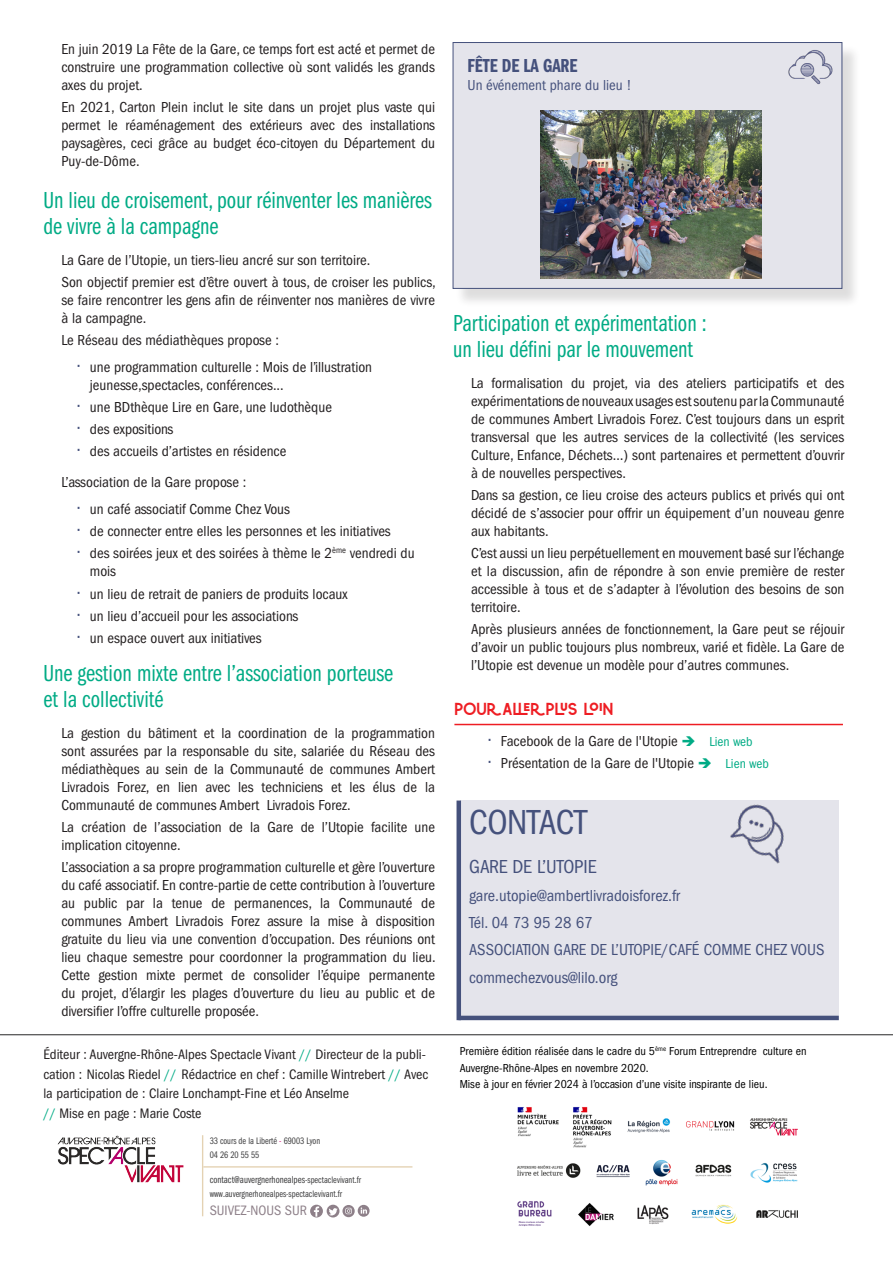
<style>
.page{position:relative;width:893px;height:1263px;background:#fff}
.page>*{position:absolute;margin:0;border:0;box-sizing:border-box;transform-origin:0 0}
.Contact_Titre{font:condensed 36px "Franklin Gothic LT Pro";letter-spacing:-.01em;color:#45517c}
.Pour_aller_plus_loin{font:25.5px "Quirk";color:#ee1d23}
.Titre_de_partie{font:24px/25.5px "Franklin Gothic LT Pro Bk Cm";color:#00ab85}
.Texte_contacts{font:condensed 19.5px "Franklin Gothic LT Pro";letter-spacing:-.02em;color:#45517c}
.Titre_encadré{font:19.5px "Franklin Gothic LT Pro Dm Cm";color:#45517c}
.Texte_contacts-2{font:condensed 16.5px "Franklin Gothic LT Pro";color:#45517c}
.Texte_basique{font:condensed 15px/18px "Franklin Gothic LT Pro";color:#231f20;text-align:justify}
.Titre_encadré-2{font:condensed 15px "Franklin Gothic LT Pro";color:#45517c}
.t1{font:condensed 14.25px/19.5px "Franklin Gothic LT Pro";color:#231f20}
.t2{font:condensed 14.1px "Franklin Gothic LT Pro";color:#8e8089}
.Encart_Texte{font:condensed 12px/16.5px "Franklin Gothic LT Pro";color:#000}
.t3{font:10.35px "Franklin Gothic LT Pro Bk Cm";color:#3e3e3f}
.t4{font:9.75px "Franklin Gothic LT Pro Bk Cm";color:#3e3e3f}
.s1{font-size:18px;color:#45517c}
.s2{color:#00ab85}
.s3{color:#d60175}
.s4{font-size:9.75px}
.s5{font-size:13.5px;color:#00ab85}
</style>
<div class="page">
<div style="left:455px;top:45px;width:406px;height:262px;background:#231f20;opacity:.15"></div>
<div style="left:453px;top:42px;width:389px;height:247px;background:#e4e4eb;border:1px solid #45517c"></div>
<hr style="left:454px;top:724px;width:389px;height:1px;background:#ee1d23">
<hr style="left:0;top:1034px;width:893px;height:1px;background:#3e3e3f">
<img style="left:57px;top:1135px;width:127px;height:48px">
<svg style="left:310px;top:1205px;width:60px;height:12px"></svg>
<hr style="left:202px;top:1135px;width:1px;height:81px;background:#e4d2b3">
<hr style="left:203px;top:1166px;width:209px;height:1px;background:#e4d2b3">
<img style="left:517px;top:1107px;width:281px;height:120px">
<div style="left:461px;top:800px;width:378px;height:220px;background:#e4e4eb"></div>
<img style="left:730px;top:804px;width:54px;height:60px">
<div style="left:456px;top:800px;width:5px;height:220px;background:#45517c"></div>
<hr style="left:458px;top:1016px;width:381px;height:4px;background:#45517c">
<img style="left:774px;top:43px;width:71px;height:48px">
<img style="left:540px;top:111px;width:221px;height:167px">
<p class="Texte_basique" style="left:61px;top:40px;width:375px">En juin 2019 La Fête de la Gare, ce temps fort est acté et permet de construire une programmation collective où sont validés les grands axes du projet.</p>
<p class="Texte_basique" style="left:61px;top:98px;width:375px">En 2021, Carton Plein inclut le site dans un projet plus vaste qui permet le réaménagement des extérieurs avec des installations paysagères, ceci grâce au budget éco-citoyen du Département du Puy-de-Dôme.</p>
<p class="Titre_de_partie" style="left:43px;top:188px;width:390px">Un lieu de croisement, pour réinventer les manières de vivre à la campagne</p>
<p class="Texte_basique" style="left:61px;top:251px;width:311px">La Gare de l’Utopie, un tiers-lieu ancré sur son territoire.</p>
<p class="Texte_basique" style="left:61px;top:273px;width:376px">Son objectif premier est d’être ouvert à tous, de croiser les publics, se faire rencontrer les gens afin de réinventer nos manières de vivre à la campagne.</p>
<p class="Texte_basique" style="left:61px;top:331px;width:219px">Le Réseau des médiathèques propose :</p>
<p class="Texte_basique" style="left:90px;top:358px;width:284px;text-indent:-12px"><span class="s1">•</span> une programmation culturelle : Mois de l’illustration jeunesse,spectacles, conférences...</p>
<p class="Texte_basique" style="left:78px;top:398px;width:256px"><span class="s1">•</span> une BDthèque Lire en Gare, une ludothèque</p>
<p class="Texte_basique" style="left:78px;top:420px;width:97px"><span class="s1">•</span> des expositions</p>
<p class="Texte_basique" style="left:78px;top:443px;width:210px"><span class="s1">•</span> des accueils d’artistes en résidence</p>
<p class="Texte_basique" style="left:61px;top:473px;width:186px">L’association de la Gare propose :</p>
<p class="Texte_basique" style="left:78px;top:500px;width:214px"><span class="s1">•</span> un café associatif Comme Chez Vous</p>
<p class="Texte_basique" style="left:78px;top:522px;width:314px"><span class="s1">•</span> de connecter entre elles les personnes et les initiatives</p>
<p class="Texte_basique" style="left:90px;top:544px;width:326px;text-indent:-12px"><span class="s1">•</span> des soirées jeux et des soirées à thème le 2<sup>ème</sup> vendredi du mois</p>
<p class="Texte_basique" style="left:78px;top:585px;width:271px"><span class="s1">•</span> un lieu de retrait de paniers de produits locaux</p>
<p class="Texte_basique" style="left:78px;top:607px;width:222px"><span class="s1">•</span> un lieu d’accueil pour les associations</p>
<p class="Texte_basique" style="left:78px;top:629px;width:185px"><span class="s1">•</span> un espace ouvert aux initiatives</p>
<p class="Titre_de_partie" style="left:43px;top:661px;width:351px">Une gestion mixte entre l’association porteuse et la collectivité</p>
<p class="Texte_basique" style="left:61px;top:724px;width:375px">La gestion du bâtiment et la coordination de la programmation sont assurées par la responsable du site, salariée du Réseau des médiathèques au sein de la Communauté de communes Ambert Livradois Forez, en lien avec les techniciens et les élus de la Communauté de communes Ambert Livradois Forez.</p>
<p class="Texte_basique" style="left:61px;top:818px;width:375px">La création de l’association de la Gare de l’Utopie facilite une implication citoyenne.</p>
<p class="Texte_basique" style="left:61px;top:858px;width:376px">L’association a sa propre programmation culturelle et gère l’ouverture du café associatif. En contre-partie de cette contribution à l’ouverture au public par la tenue de permanences, la Communauté de communes Ambert Livradois Forez assure la mise à disposition gratuite du lieu via une convention d’occupation. Des réunions ont lieu chaque semestre pour coordonner la programmation du lieu.<br>Cette gestion mixte permet de consolider l’équipe permanente du projet, d’élargir les plages d’ouverture du lieu au public et de diversifier l’offre culturelle proposée.</p>
<p class="t1" style="left:43px;top:1045px;width:386px">Éditeur : Auvergne-Rhône-Alpes Spectacle Vivant <span class="s2">//</span> Directeur de la publi&shy;cation : Nicolas Riedel <span class="s2">//</span> Rédactrice en chef : Camille Wintrebert <span class="s2">//</span> Avec la participation de : Claire Lonchampt-Fine et Léo Anselme<br><span class="s2">//</span> Mise en page : Marie Coste</p>
<p class="t4" style="left:210px;top:1135px;width:112px">33 cours de la Liberté <span class="s3">-</span> 69003 Lyon</p>
<p class="t4" style="left:210px;top:1149px;width:51px">04 26 20 55 55</p>
<p class="t3" style="left:210px;top:1174px;width:153px">contact@auvergnerhonealpes-<span class="s4">spectaclevivant.fr</span></p>
<p class="t4" style="left:210px;top:1188px;width:134px">www.auvergnerhonealpes-spectaclevivant.fr</p>
<p class="t2" style="left:210px;top:1202px;width:99px">SUIVEZ-NOUS SUR</p>
<p class="Titre_encadré" style="left:467px;top:55px;width:112px">FÊTE DE LA GARE</p>
<p class="Titre_encadré-2" style="left:467px;top:77px;width:166px">Un événement phare du lieu !</p>
<p class="Titre_de_partie" style="left:453px;top:311px;width:255px">Participation et expérimentation : un lieu défini par le mouvement</p>
<p class="Texte_basique" style="left:471px;top:374px;width:375px">La formalisation du projet, via des ateliers participatifs et des expérimentations de nouveaux usages est soutenu par la Communauté de communes Ambert Livradois Forez. C’est toujours dans un esprit transversal que les autres services de la collectivité (les services Culture, Enfance, Déchets…) sont partenaires et permettent d’ouvrir à de nouvelles perspectives.</p>
<p class="Texte_basique" style="left:471px;top:486px;width:375px">Dans sa gestion, ce lieu croise des acteurs publics et privés qui ont décidé de s’associer pour offrir un équipement d’un nouveau genre aux habitants.</p>
<p class="Texte_basique" style="left:471px;top:544px;width:375px">C’est aussi un lieu perpétuellement en mouvement basé sur l’échange et la discussion, afin de répondre à son envie première de rester accessible à tous et de s’adapter à l’évolution des besoins de son territoire.</p>
<p class="Texte_basique" style="left:471px;top:621px;width:375px">Après plusieurs années de fonctionnement, la Gare peut se réjouir d’avoir un public toujours plus nombreux, varié et fidèle. La Gare de l’Utopie est devenue un modèle pour d’autres communes.</p>
<p class="Pour_aller_plus_loin" style="left:454px;top:696px;width:160px">pOUr Aller plus loin</p>
<p class="Texte_basique" style="left:489px;top:732px;width:265px"><span class="s1">•</span> Facebook de la Gare de l'Utopie <span class="s2">➔</span> <span class="s5">Lien web</span></p>
<p class="Texte_basique" style="left:489px;top:754px;width:281px"><span class="s1">•</span> Présentation de la Gare de l'Utopie <span class="s2">➔</span> <span class="s5">Lien web</span></p>
<p class="Contact_Titre" style="left:469px;top:801px;width:119px">CONTACT</p>
<p class="Texte_contacts" style="left:469px;top:856px;width:129px">GARE DE L’UTOPIE</p>
<p class="Texte_contacts-2" style="left:469px;top:886px;width:213px">gare.utopie@ambertlivradoisforez.fr</p>
<p class="Texte_contacts-2" style="left:469px;top:913px;width:125px">Tél. 04 73 95 28 67</p>
<p class="Texte_contacts-2" style="left:469px;top:941px;width:357px">ASSOCIATION GARE DE L’UTOPIE/CAFÉ COMME CHEZ VOUS</p>
<p class="Texte_contacts-2" style="left:469px;top:968px;width:150px">commechezvous@lilo.org</p>
<p class="Encart_Texte" style="left:460px;top:1043px;width:348px">Première édition réalisée dans le cadre du 5<sup>ème</sup> Forum Entreprendre culture en<br>Auvergne-Rhône-Alpes en novembre 2020.<br>Mise à jour en février 2024 à l’occasion d’une visite inspirante de lieu.</p>
</div>
